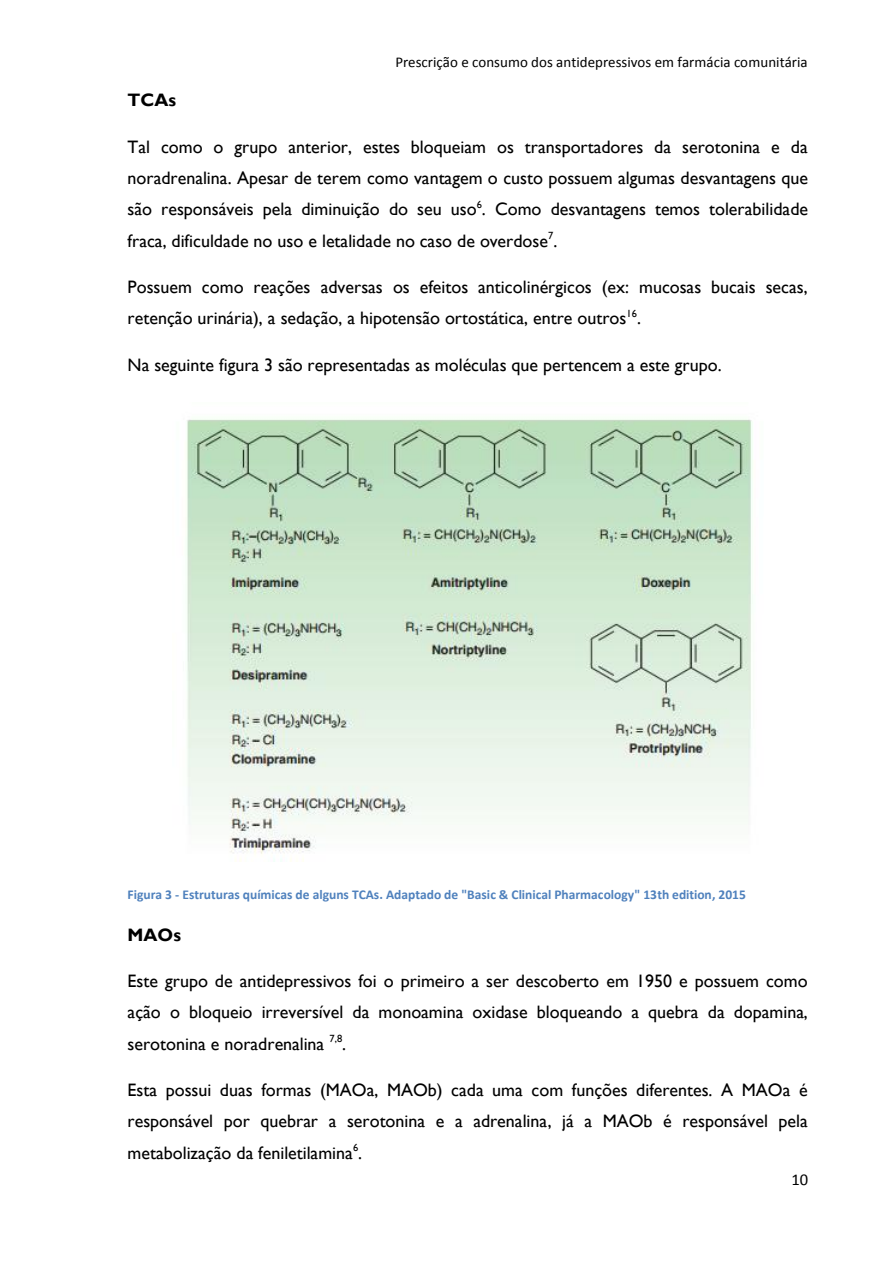
<style>
.page{position:relative;width:893px;height:1263px;background:#fff}
.page>*{position:absolute;margin:0;border:0;box-sizing:border-box;transform-origin:0 0}
.t1{font:18px/31.3px "Gill Sans MT";color:#000;text-align:justify}
.t2{font:700 18px "Gill Sans MT";color:#000}
.t3{font:16.5px "Calibri";color:#000}
.t4{font:15px "Calibri";color:#000}
.t5{font:700 13.5px "Calibri";color:#4f81bd}
</style>
<div class="page">
<img style="left:186px;top:419px;width:567px;height:442px">
<p class="t4" style="left:395px;top:56px;width:414px">Prescrição e consumo dos antidepressivos em farmácia comunitária</p>
<p class="t2" style="left:128px;top:90px;width:50px">TCAs</p>
<p class="t1" style="left:128px;top:131px;width:682px">Tal como o grupo anterior, estes bloqueiam os transportadores da serotonina e da noradrenalina. Apesar de terem como vantagem o custo possuem algumas desvantagens que são responsáveis pela diminuição do seu uso<sup>6</sup>. Como desvantagens temos tolerabilidade fraca, dificuldade no uso e letalidade no caso de overdose<sup>7</sup>.</p>
<p class="t1" style="left:128px;top:271px;width:682px">Possuem como reações adversas os efeitos anticolinérgicos (ex: mucosas bucais secas, retenção urinária), a sedação, a hipotensão ortostática, entre outros<sup>16</sup>.</p>
<p class="t1" style="left:128px;top:349px;width:596px">Na seguinte figura 3 são representadas as moléculas que pertencem a este grupo.</p>
<p class="t5" style="left:128px;top:889px;width:620px">Figura 3 - Estruturas químicas de alguns TCAs. Adaptado de "Basic &amp; Clinical Pharmacology" 13th edition, 2015</p>
<p class="t2" style="left:128px;top:924px;width:55px">MAOs</p>
<p class="t1" style="left:128px;top:965px;width:682px">Este grupo de antidepressivos foi o primeiro a ser descoberto em 1950 e possuem como ação o bloqueio irreversível da monoamina oxidase bloqueando a quebra da dopamina, serotonina e noradrenalina <sup>7,8</sup>.</p>
<p class="t1" style="left:128px;top:1074px;width:682px">Esta possui duas formas (MAOa, MAOb) cada uma com funções diferentes. A MAOa é responsável por quebrar a serotonina e a adrenalina, já a MAOb é responsável pela metabolização da feniletilamina<sup>6</sup>.</p>
<p class="t3" style="left:791px;top:1173px;width:18px">10</p>
</div>
